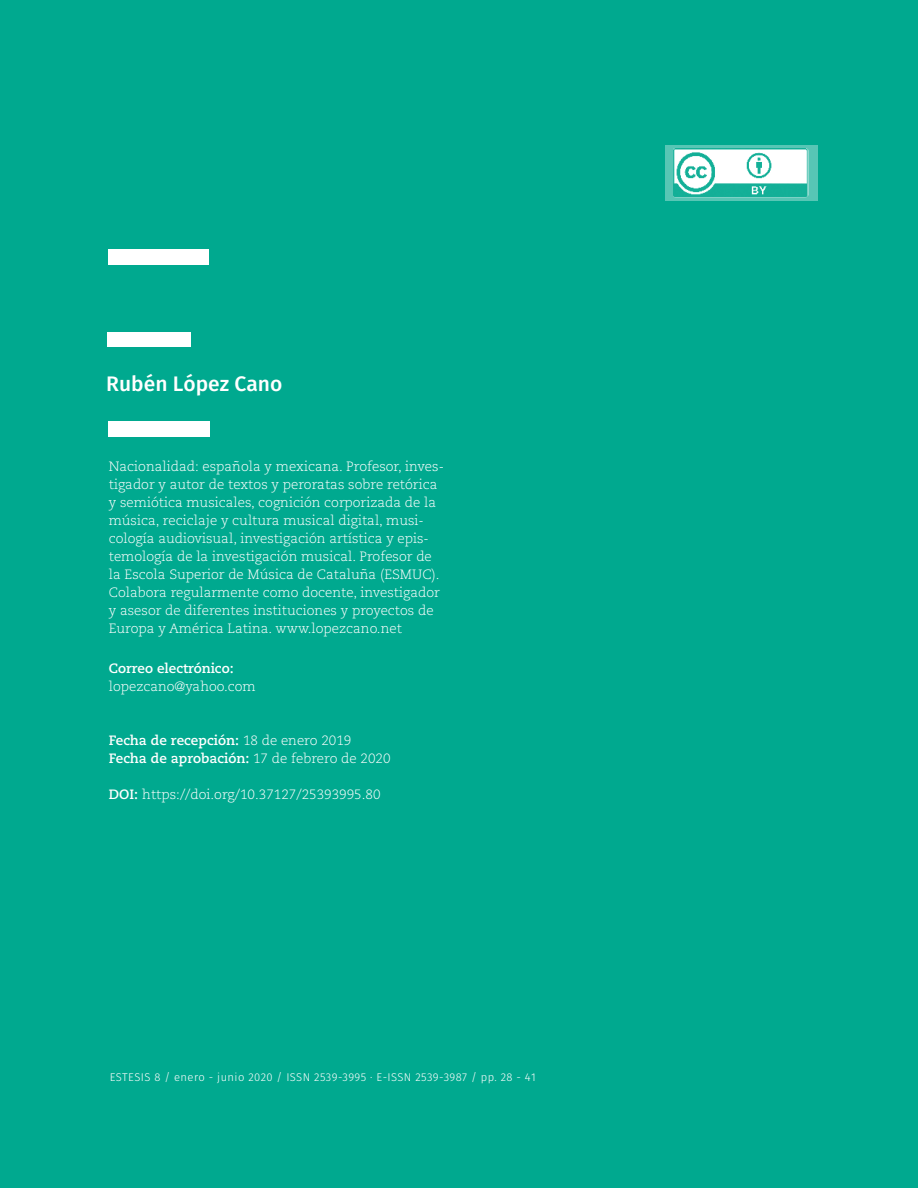
<style>
.page{position:relative;width:918px;height:1188px;background:#00a98f}
.page>*{position:absolute;margin:0;border:0;box-sizing:border-box;transform-origin:0 0}
.t1{font:500 21px "Fira Sans";color:#fff}
.t2{font:300 13.5px/18px "Caecilia LT Std";color:#fff}
.t3{font:700 13.5px/18px "Caecilia LT Std";color:#fff}
.t4{font:300 11.25px "Fira Sans";letter-spacing:.035em;color:#fff}
.s1{font-weight:300}
.s2{font-weight:700}
</style>
<div class="page">
<div style="left:108px;top:422px;width:101px;height:15px;background:#fff"></div>
<div style="left:108px;top:249px;width:100px;height:16px;background:#fff"></div>
<div style="left:108px;top:333px;width:83px;height:14px;background:#fff"></div>
<svg style="left:665px;top:146px;width:153px;height:55px;background:#53c4b3"></svg>
<img style="left:674px;top:149px;width:135px;height:48px">
<h1 class="t1" style="left:106px;top:367px;width:178px">Rubén López Cano</h1>
<p class="t2" style="left:109px;top:458px;width:337px">Nacionalidad: española y mexicana. Profesor, inves&shy;tigador y autor de textos y peroratas sobre retórica y semiótica musicales, cognición corporizada de la música, reciclaje y cultura musical digital, musi&shy;cología audiovisual, investigación artística y epis&shy;temología de la investigación musical. Profesor de la Escola Superior de Música de Cataluña (ESMUC).<br>Colabora regularmente como docente, investigador y asesor de diferentes instituciones y proyectos de Europa y América Latina. www.lopezcano.net</p>
<p class="t3" style="left:109px;top:659px;width:126px">Correo electrónico:</p>
<p class="t2" style="left:109px;top:678px;width:149px">lopezcano@yahoo.com</p>
<p class="t3" style="left:109px;top:731px;width:283px">Fecha de recepción: <span class="s1">18 de enero 2019<br></span>Fecha de aprobación: <span class="s1">17 de febrero de 2020</span></p>
<p class="t2" style="left:109px;top:786px;width:273px"><span class="s2">DOI:</span> https://doi.org/10.37127/25393995.80</p>
<p class="t4" style="left:110px;top:1069px;width:428px">ESTESIS 8 / enero - junio 2020 / ISSN 2539-3995 · E-ISSN 2539-3987 / pp. 28 - 41</p>
</div>
